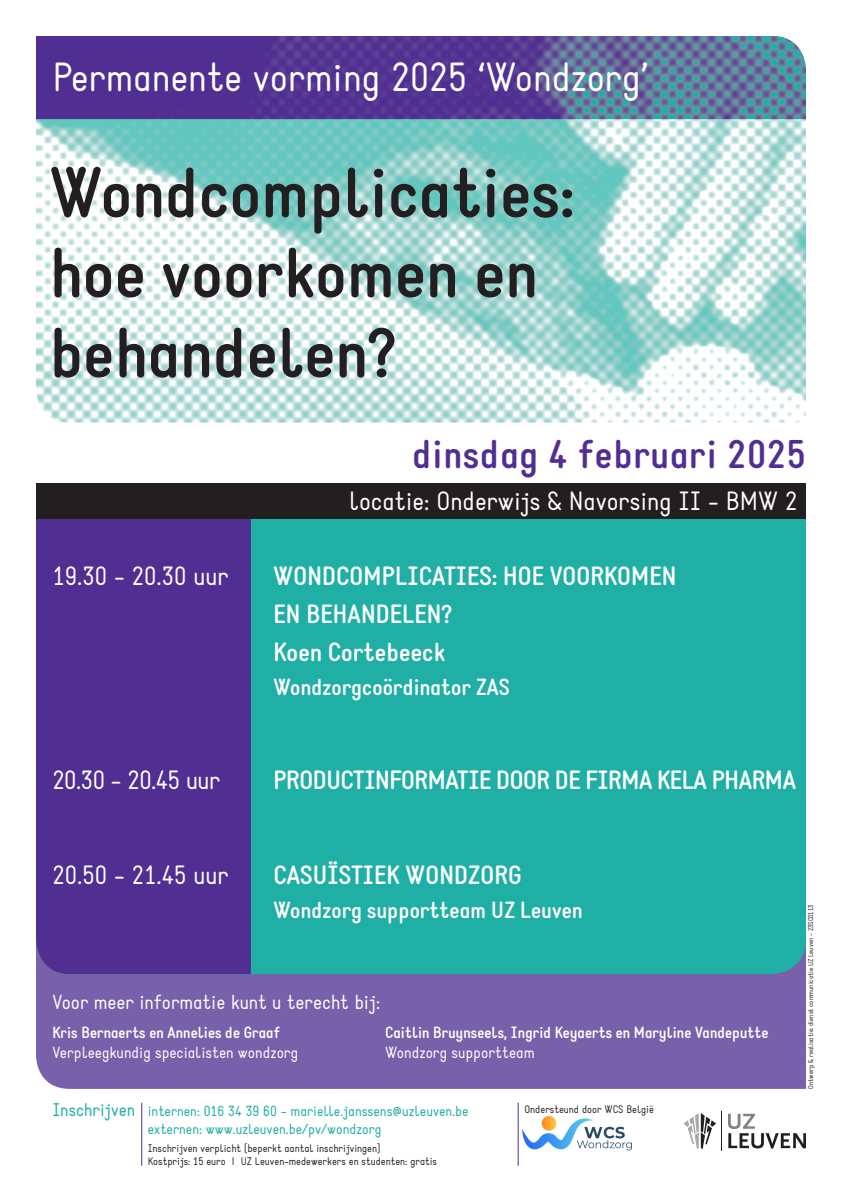
<style>
.page{position:relative;width:842px;height:1191px;background:#fff}
.page>*{position:absolute;margin:0;border:0;box-sizing:border-box;transform-origin:0 0}
.t1{font:700 70px/80px "Static";color:#231f20}
.t2{font:40px "Static";color:#fff}
.t3{font:700 40px "Static";letter-spacing:.02em;color:#502e92}
.t4{font:26px "Static";color:#fff}
.t5{font:700 26px/38px "Static";color:#fff}
.t6{font:700 26px "Static";letter-spacing:-.02em;color:#fff}
.t7{font:26px "Static";letter-spacing:-.02em;color:#fff}
.t8{font:700 23px "Static";color:#fff}
.t9{font:20px "Static";color:#fff}
.t10{font:700 16px/20px "Static";color:#fff}
.t11{font:16px/20px "Static";color:#fff}
.t12{font:14.4px/18px "Static";color:#1fafa4;text-align:center}
.t13{font:10.8px/13px "Static";color:#231f20}
.t14{font:7px "Static";color:#231f20}
.s1{font-weight:700}
.s2{font-weight:400}
.s3{font-size:18px}
</style>
<div class="page">
<div style="left:36px;top:974px;width:770px;height:115px;background:#7960aa"></div>
<div style="left:251px;top:519px;width:555px;height:455px;background:#1fafa4"></div>
<div style="left:36px;top:519px;width:215px;height:455px;background:#502e92"></div>
<img style="left:36px;top:119px;width:770px;height:303px">
<img style="left:36px;top:36px;width:770px;height:83px">
<div style="left:36px;top:483px;width:770px;height:36px;background:#231f20"></div>
<hr style="left:721px;top:1111px;width:1px;height:40px;background:#231f20">
<svg style="left:728px;top:1113px;width:78px;height:35px"></svg>
<svg style="left:683px;top:1113px;width:33px;height:36px"></svg>
<hr style="left:142px;top:1102px;width:1px;height:63px;background:#502e92">
<hr style="left:518px;top:1102px;width:1px;height:63px;background:#502e92">
<img style="left:522px;top:1116px;width:110px;height:34px">
<p class="t2" style="left:52px;top:53px;width:598px">Permanente vorming 2025 ‘Wondzorg’</p>
<p class="t1" style="left:50px;top:154px;width:526px">Wondcomplicaties:</p>
<p class="t1" style="left:50px;top:234px;width:490px">hoe voorkomen en behandelen?</p>
<p class="t3" style="left:412px;top:430px;width:395px">dinsdag 4 februari 2025</p>
<p class="t4" style="left:349px;top:485px;width:449px">locatie: Onderwijs &amp; Navorsing II - BMW 2</p>
<p class="t4" style="left:269px;top:485px;width:529px">locatie: OnderwiOnderwijs en Navorsing I- BMW5</p>
<p class="t4" style="left:52px;top:560px;width:177px">19.30 - 20.30 uur</p>
<p class="t5" style="left:273px;top:557px;width:405px">WONDCOMPLICATIES: HOE VOORKOMEN<br>EN BEHANDELEN?<br>Koen Cortebeeck</p>
<p class="t8" style="left:273px;top:672px;width:238px">Wondzorgcoördinator ZAS</p>
<p class="t7" style="left:52px;top:764px;width:169px">20.30 - 20.45 uur</p>
<p class="t6" style="left:273px;top:764px;width:524px">PRODUCTINFORMATIE DOOR DE FIRMA KELA PHARMA</p>
<p class="t4" style="left:52px;top:859px;width:177px">20.50 - 21.45 uur</p>
<p class="t5" style="left:273px;top:856px;width:250px">CASUÏSTIEK WONDZORG</p>
<p class="t8" style="left:273px;top:896px;width:311px">Wondzorg supportteam UZ Leuven</p>
<p class="t9" style="left:52px;top:990px;width:329px">Voor meer informatie kunt u terecht bij:</p>
<p class="t11" style="left:52px;top:1022px;width:247px"><span class="s1">Kris Bernaerts en Annelies de Graaf<br></span>Verpleegkundig specialisten wondzorg</p>
<p class="t10" style="left:385px;top:1022px;width:385px">Caitlin Bruynseels, Ingrid Keyaerts en Maryline Vandeputte<br><span class="s2">Wondzorg supportteam</span></p>
<p class="t12" style="left:52px;top:1102px;width:418px"><span class="s3">Inschrijven</span> internen: 016 34 39 60 - marielle.janssens@uzleuven.be externen: www.uzleuven.be/pv/wondzorg</p>
<p class="t13" style="left:148px;top:1142px;width:291px">Inschrijven verplicht (beperkt aantal inschrijvingen)<br>Kostprijs: 15 euro | UZ Leuven-medewerkers en studenten: gratis</p>
<p class="t13" style="left:524px;top:1102px;width:131px">Ondersteund door WCS België</p>
<p class="t14" style="left:806px;top:1089px;width:186px;rotate:-90deg">Ontwerp &amp; realisatie: dienst communicatie UZ Leuven - 23SC0113</p>
</div>
